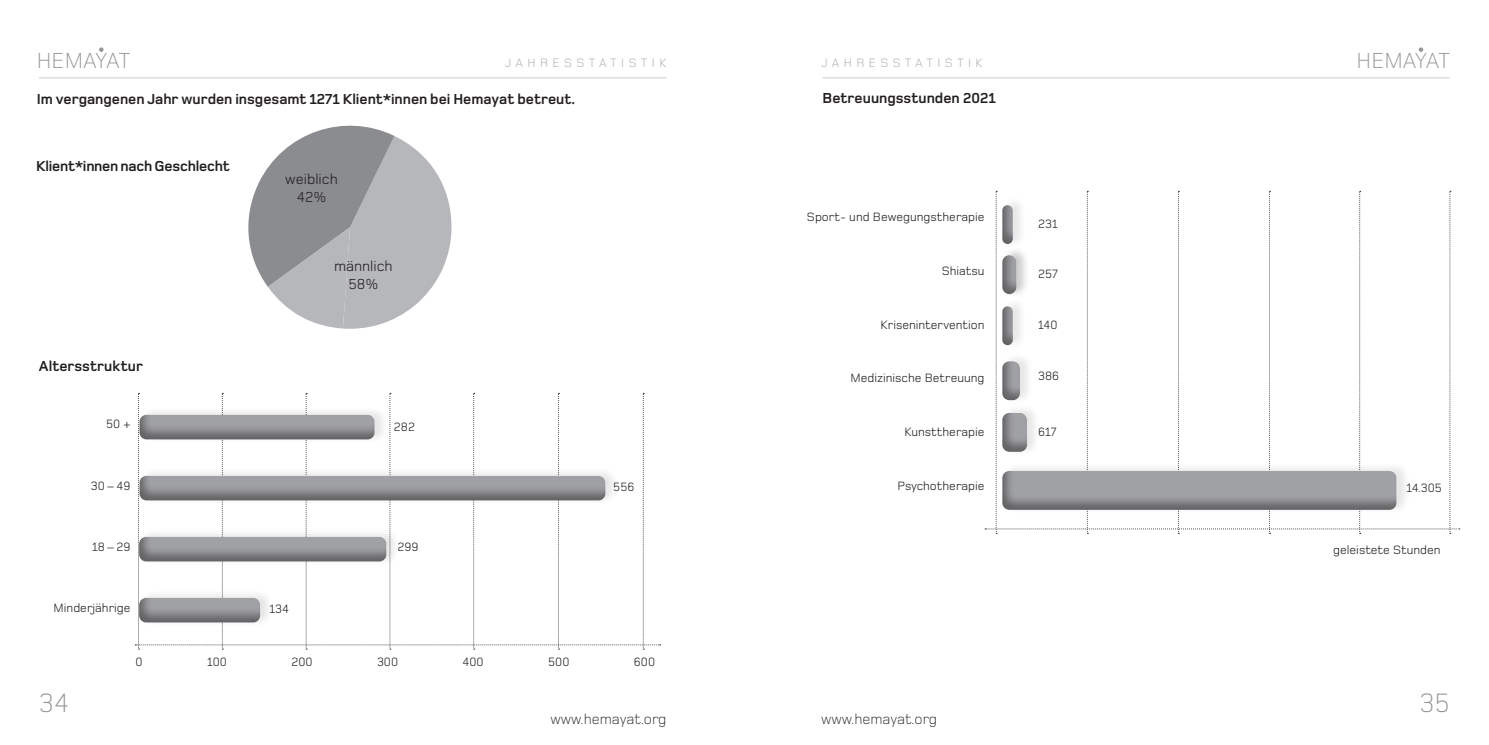
<style>
.page{position:relative;width:1489px;height:745px;background:#fff}
.page>*{position:absolute;margin:0;border:0;box-sizing:border-box;transform-origin:0 0}
.t1{font:300 27.5px "Foundry Monoline";color:#939598}
.t2{font:300 22.5px "Foundry Monoline";letter-spacing:-.025em;color:#939598}
.t3{font:700 15px "Foundry Monoline";color:#231f20}
.t4{font:300 15px "Foundry Monoline";color:#231f20}
.t5{font:15px/18px "Foundry Monoline";color:#231f20;text-align:center}
.t6{font:12.5px "Foundry Monoline";color:#231f20}
.t7{font:300 12.5px "Foundry Monoline";letter-spacing:.35em;color:#a0a1a5}
</style>
<div class="page">
<svg style="left:1418px;top:47px;width:5px;height:5px"></svg>
<svg style="left:99px;top:47px;width:5px;height:5px"></svg>
<hr style="left:39px;top:77px;width:627px;height:1px;background:#cdced0">
<hr style="left:822px;top:77px;width:627px;height:1px;background:#cdced0">
<svg style="left:248px;top:125px;width:203px;height:203px"></svg>
<svg style="left:135px;top:392px;width:525px;height:257px"></svg>
<div style="left:139px;top:405px;width:249px;height:39px;background:#fcfcfc"></div>
<div style="left:139px;top:413px;width:238px;height:28px;background:#231f20;opacity:.44"></div>
<div style="left:139px;top:466px;width:479px;height:39px;background:#fbfbfb"></div>
<div style="left:139px;top:474px;width:468px;height:28px;background:#231f20;opacity:.44"></div>
<div style="left:139px;top:527px;width:261px;height:39px;background:#fcfcfc"></div>
<div style="left:139px;top:535px;width:250px;height:28px;background:#231f20;opacity:.44"></div>
<div style="left:139px;top:588px;width:134px;height:39px;background:#231f20;opacity:.11"></div>
<div style="left:138px;top:596px;width:124px;height:28px;background:#231f20;opacity:.44"></div>
<svg style="left:985px;top:191px;width:474px;height:342px"></svg>
<div style="left:1002px;top:196px;width:24px;height:52px;background:#231f20;opacity:.11"></div>
<div style="left:1001px;top:204px;width:13px;height:41px;background:#231f20;opacity:.44"></div>
<div style="left:1002px;top:297px;width:24px;height:52px;background:#231f20;opacity:.11"></div>
<div style="left:1001px;top:305px;width:13px;height:41px;background:#231f20;opacity:.44"></div>
<div style="left:1002px;top:246px;width:27px;height:52px;background:#231f20;opacity:.22"></div>
<div style="left:1001px;top:254px;width:17px;height:41px;background:#231f20;opacity:.44"></div>
<div style="left:1002px;top:403px;width:38px;height:53px;background:#231f20;opacity:.11"></div>
<div style="left:1001px;top:411px;width:28px;height:42px;background:#231f20;opacity:.44"></div>
<div style="left:1002px;top:352px;width:31px;height:52px;background:#231f20;opacity:.11"></div>
<div style="left:1001px;top:360px;width:20px;height:41px;background:#231f20;opacity:.44"></div>
<div style="left:1002px;top:461px;width:407px;height:53px;background:#fbfbfb"></div>
<div style="left:1001px;top:469px;width:397px;height:42px;background:#231f20;opacity:.44"></div>
<h2 class="t2" style="left:37px;top:48px;width:95px">HEMAYAT</h2>
<h2 class="t2" style="left:1356px;top:48px;width:95px">HEMAYAT</h2>
<p class="t7" style="left:504px;top:56px;width:163px">JAHRESSTATISTIK</p>
<p class="t7" style="left:821px;top:56px;width:163px">JAHRESSTATISTIK</p>
<p class="t3" style="left:37px;top:90px;width:540px">Im vergangenen Jahr wurden insgesamt 1271 Klient*innen bei Hemayat betreut.</p>
<p class="t3" style="left:822px;top:89px;width:175px">Betreuungsstunden 2021</p>
<p class="t3" style="left:36px;top:158px;width:195px">Klient*innen nach Geschlecht</p>
<p class="t3" style="left:39px;top:358px;width:105px">Altersstruktur</p>
<p class="t6" style="left:106px;top:417px;width:26px">50 +</p>
<p class="t6" style="left:91px;top:478px;width:41px">30 – 49</p>
<p class="t6" style="left:92px;top:539px;width:40px">18 – 29</p>
<p class="t6" style="left:54px;top:601px;width:78px">Minderjährige</p>
<p class="t5" style="left:285px;top:170px;width:54px">weiblich<br>42%</p>
<p class="t5" style="left:334px;top:257px;width:60px">männlich<br>58%</p>
<p class="t6" style="left:394px;top:419px;width:22px">282</p>
<p class="t6" style="left:269px;top:601px;width:21px">134</p>
<p class="t6" style="left:397px;top:539px;width:22px">299</p>
<p class="t6" style="left:613px;top:479px;width:23px">556</p>
<p class="t6" style="left:135px;top:654px;width:9px">0</p>
<p class="t6" style="left:207px;top:654px;width:21px">100</p>
<p class="t6" style="left:291px;top:654px;width:23px">200</p>
<p class="t6" style="left:377px;top:654px;width:23px">300</p>
<p class="t6" style="left:462px;top:654px;width:23px">400</p>
<p class="t6" style="left:548px;top:654px;width:23px">500</p>
<p class="t6" style="left:634px;top:654px;width:23px">600</p>
<p class="t6" style="left:807px;top:210px;width:179px">Sport- und Bewegungstherapie</p>
<p class="t6" style="left:941px;top:263px;width:44px">Shiatsu</p>
<p class="t6" style="left:880px;top:317px;width:105px">Krisenintervention</p>
<p class="t6" style="left:850px;top:371px;width:136px">Medizinische Betreuung</p>
<p class="t6" style="left:904px;top:425px;width:82px">Kunsttherapie</p>
<p class="t6" style="left:897px;top:478px;width:89px">Psychotherapie</p>
<p class="t6" style="left:1038px;top:217px;width:21px">231</p>
<p class="t6" style="left:1038px;top:266px;width:21px">257</p>
<p class="t6" style="left:1038px;top:317px;width:21px">140</p>
<p class="t6" style="left:1038px;top:368px;width:23px">386</p>
<p class="t6" style="left:1038px;top:425px;width:20px">617</p>
<p class="t6" style="left:1406px;top:480px;width:37px">14.305</p>
<p class="t6" style="left:1333px;top:543px;width:109px">geleistete Stunden</p>
<h1 class="t1" style="left:39px;top:687px;width:32px">34</h1>
<h1 class="t1" style="left:1419px;top:687px;width:32px">35</h1>
<p class="t4" style="left:550px;top:710px;width:118px">www.hemayat.org</p>
<p class="t4" style="left:821px;top:710px;width:118px">www.hemayat.org</p>
</div>
